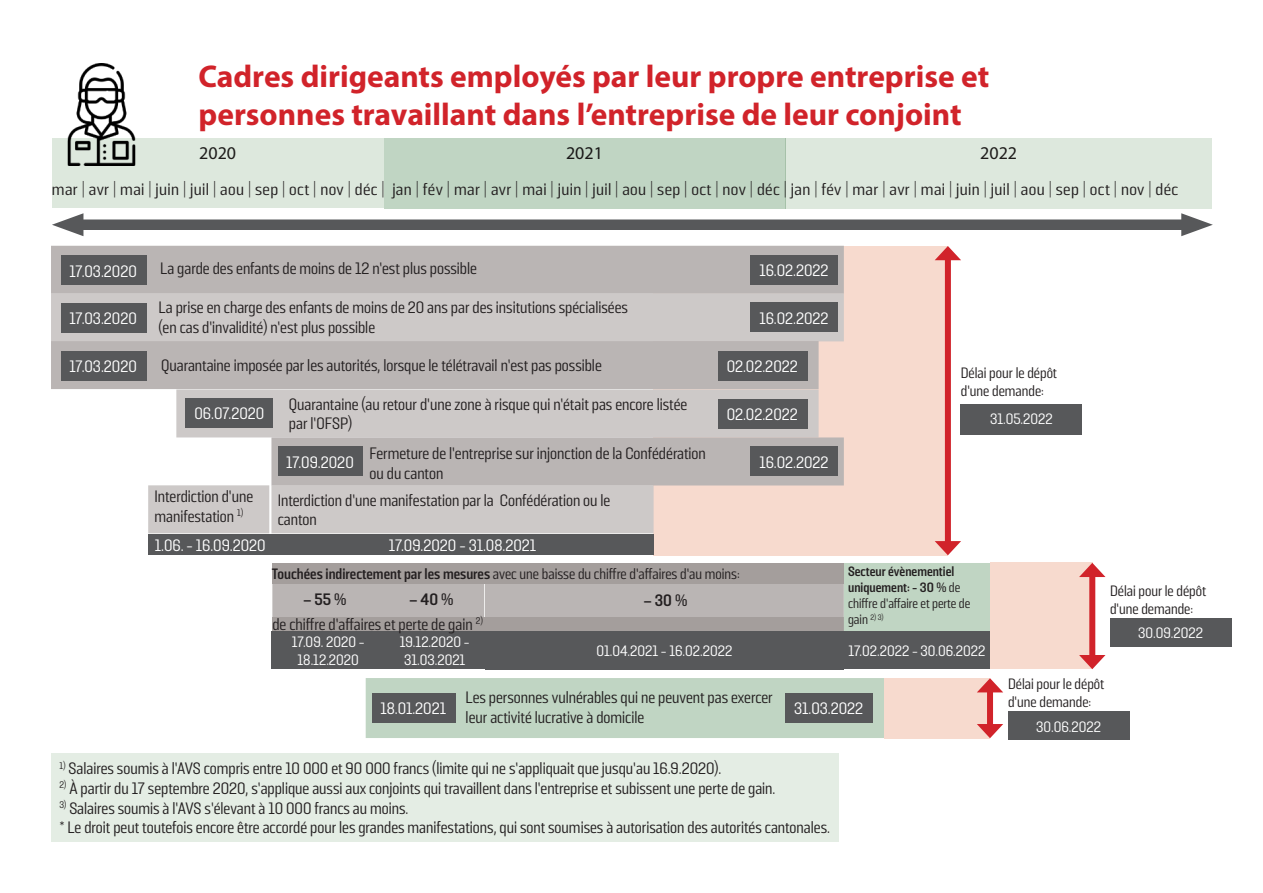
<style>
.page{position:relative;width:1263px;height:893px;background:#fff}
.page>*{position:absolute;margin:0;border:0;box-sizing:border-box;transform-origin:0 0}
.Titre_1{font:700 31.5px/37.8px "Myriad Pro";color:#d1232a}
.t1{font:18px "Myriad Pro";color:#231f20}
.Légende{font:16.5px/19.8px "Solido Constricted";color:#231f20}
.corps_de_texte{font:16.5px/19.8px "Solido Constricted";color:#231f20}
.Dates{font:16.5px "Solido Constricted";color:#fff}
.Légende-2{font:16.5px "Solido Constricted";letter-spacing:.02em;color:#231f20;scale:1.09 1}
.corps_de_texte-2{font:700 16.5px "Solido Constricted";color:#231f20}
.corps_de_texte-3{font:15px/18px "Solido Constricted";color:#231f20}
.Dates-2{font:15px/18px "Solido Constricted";color:#fff;text-align:center}
.corps_de_texte-4{font:700 13.5px/16.2px "Solido Constricted";color:#231f20}
.s1{font-weight:700}
.s2{font-weight:400}
</style>
<div class="page">
<div style="left:654px;top:246px;width:294px;height:309px;background:#f7dace"></div>
<div style="left:70px;top:219px;width:1124px;height:11px;background:#57585a"></div>
<svg style="left:52px;top:213px;width:31px;height:23px"></svg>
<svg style="left:1181px;top:213px;width:32px;height:23px"></svg>
<div style="left:51px;top:246px;width:793px;height:48px;background:#bab5b4"></div>
<div style="left:51px;top:293px;width:793px;height:48px;background:#cdc9c8"></div>
<div style="left:51px;top:341px;width:768px;height:48px;background:#bab5b4"></div>
<div style="left:51px;top:753px;width:788px;height:89px;background:#e4ede4"></div>
<div style="left:148px;top:485px;width:121px;height:48px;background:#cdc9c8"></div>
<div style="left:61px;top:256px;width:85px;height:29px;background:#57585a"></div>
<div style="left:61px;top:303px;width:85px;height:30px;background:#57585a"></div>
<div style="left:61px;top:351px;width:85px;height:29px;background:#57585a"></div>
<div style="left:751px;top:255px;width:87px;height:29px;background:#57585a"></div>
<div style="left:718px;top:351px;width:89px;height:29px;background:#57585a"></div>
<div style="left:176px;top:389px;width:643px;height:48px;background:#cdc9c8"></div>
<div style="left:186px;top:398px;width:87px;height:30px;background:#57585a"></div>
<div style="left:148px;top:534px;width:124px;height:21px;background:#57585a"></div>
<div style="left:271px;top:485px;width:383px;height:48px;background:#cdc9c8"></div>
<div style="left:271px;top:437px;width:573px;height:48px;background:#bab5b4"></div>
<div style="left:751px;top:303px;width:87px;height:29px;background:#57585a"></div>
<div style="left:751px;top:447px;width:87px;height:29px;background:#57585a"></div>
<div style="left:278px;top:447px;width:84px;height:29px;background:#57585a"></div>
<div style="left:366px;top:678px;width:519px;height:60px;background:#c0d5c3"></div>
<div style="left:786px;top:693px;width:87px;height:30px;background:#57585a"></div>
<div style="left:372px;top:693px;width:83px;height:30px;background:#57585a"></div>
<div style="left:52px;top:138px;width:332px;height:69px;background:#dde8dd"></div>
<div style="left:384px;top:138px;width:401px;height:70px;background:#c0d5c3"></div>
<div style="left:785px;top:138px;width:427px;height:70px;background:#dde8dd"></div>
<div style="left:271px;top:534px;width:383px;height:21px;background:#57585a"></div>
<div style="left:272px;top:570px;width:114px;height:48px;background:#bab5b4"></div>
<div style="left:386px;top:570px;width:98px;height:48px;background:#bab5b4"></div>
<div style="left:485px;top:570px;width:359px;height:48px;background:#bab5b4"></div>
<div style="left:271px;top:631px;width:114px;height:38px;background:#57585a"></div>
<div style="left:385px;top:631px;width:99px;height:38px;background:#57585a"></div>
<div style="left:718px;top:399px;width:89px;height:29px;background:#57585a"></div>
<div style="left:272px;top:617px;width:572px;height:14px;background:#a49e9c"></div>
<div style="left:844px;top:563px;width:146px;height:69px;background:#c0d5c3"></div>
<div style="left:485px;top:631px;width:359px;height:38px;background:#57585a"></div>
<div style="left:884px;top:678px;width:106px;height:60px;background:#f7dace"></div>
<div style="left:987px;top:687px;width:6px;height:42px;background:#d1232a"></div>
<svg style="left:977px;top:678px;width:26px;height:14px"></svg>
<svg style="left:977px;top:724px;width:26px;height:14px"></svg>
<div style="left:1008px;top:712px;width:121px;height:28px;background:#57585a"></div>
<div style="left:945px;top:255px;width:6px;height:291px;background:#d1232a"></div>
<svg style="left:935px;top:246px;width:26px;height:14px"></svg>
<svg style="left:935px;top:541px;width:26px;height:14px"></svg>
<div style="left:961px;top:404px;width:121px;height:31px;background:#57585a"></div>
<div style="left:990px;top:563px;width:102px;height:106px;background:#f7dace"></div>
<div style="left:1110px;top:618px;width:121px;height:29px;background:#57585a"></div>
<div style="left:1089px;top:572px;width:6px;height:88px;background:#d1232a"></div>
<svg style="left:1079px;top:563px;width:26px;height:14px"></svg>
<svg style="left:1079px;top:655px;width:26px;height:14px"></svg>
<div style="left:272px;top:563px;width:572px;height:21px;background:#a49e9c"></div>
<div style="left:844px;top:631px;width:146px;height:38px;background:#57585a"></div>
<img style="left:67px;top:64px;width:69px;height:102px">
<p class="Titre_1" style="left:198px;top:57px;width:792px">Cadres dirigeants employés par leur propre entreprise et personnes travaillant dans l’entreprise de leur conjoint</p>
<p class="t1" style="left:199px;top:142px;width:38px">2020</p>
<p class="t1" style="left:566px;top:142px;width:38px">2021</p>
<p class="t1" style="left:980px;top:142px;width:38px">2022</p>
<p class="Légende-2" style="left:52px;top:180px;width:1035px">mar | avr | mai | juin | juil | aou | sep | oct | nov | déc | jan | fév | mar | avr | mai | juin | juil | aou | sep | oct | nov | déc | jan | fév | mar | avr | mai | juin | juil | aou | sep | oct | nov | déc</p>
<p class="Dates" style="left:69px;top:261px;width:69px">17.03.2020</p>
<p class="Dates" style="left:69px;top:309px;width:69px">17.03.2020</p>
<p class="Dates" style="left:69px;top:357px;width:69px">17.03.2020</p>
<p class="corps_de_texte" style="left:160px;top:259px;width:318px">La garde des enfants de moins de 12 n’est plus possible</p>
<p class="corps_de_texte" style="left:159px;top:298px;width:471px">La prise en charge des enfants de moins de 20 ans par des insitutions spécialisées (en cas d’invalidité) n’est plus possible</p>
<p class="corps_de_texte" style="left:161px;top:356px;width:442px">Quarantaine imposée par les autorités, lorsque le télétravail n’est pas possible</p>
<p class="Dates" style="left:194px;top:404px;width:71px">06.07.2020</p>
<p class="Légende" style="left:289px;top:395px;width:400px">Quarantaine (au retour d’une zone à risque qui n’était pas encore listée par l’OFSP)</p>
<p class="Dates" style="left:759px;top:261px;width:71px">16.02.2022</p>
<p class="Dates" style="left:759px;top:308px;width:71px">16.02.2022</p>
<p class="Dates" style="left:727px;top:357px;width:73px">02.02.2022</p>
<p class="Dates" style="left:727px;top:405px;width:73px">02.02.2022</p>
<p class="Légende" style="left:154px;top:487px;width:100px">Interdiction d’une manifestation <sup>1)</sup></p>
<p class="Dates" style="left:155px;top:536px;width:112px">1.06. - 16.09.2020</p>
<p class="corps_de_texte" style="left:369px;top:444px;width:338px">Fermeture de l’entreprise sur injonction de la Confédération ou du canton</p>
<p class="Dates" style="left:286px;top:453px;width:69px">17.09.2020</p>
<p class="Dates" style="left:759px;top:452px;width:71px">16.02.2022</p>
<p class="corps_de_texte" style="left:278px;top:491px;width:334px">Interdiction d’une manifestation par la Confédération ou le canton</p>
<p class="Dates" style="left:389px;top:536px;width:149px">17.09.2020 - 31.08.2021</p>
<p class="corps_de_texte-3" style="left:272px;top:565px;width:469px"><span class="s1">Touchées indirectement par les mesures</span> avec une baisse du chiffre d’affaires d’au moins:</p>
<p class="corps_de_texte-2" style="left:303px;top:590px;width:45px">– 55 %</p>
<p class="corps_de_texte-2" style="left:409px;top:590px;width:46px">– 40 %</p>
<p class="corps_de_texte-2" style="left:643px;top:591px;width:46px">– 30 %</p>
<p class="Dates-2" style="left:292px;top:633px;width:74px">17.09. 2020 -<br>18.12.2020</p>
<p class="Dates-2" style="left:400px;top:633px;width:71px;text-align:left">19.12.2020 -<br>31.03.2021</p>
<p class="corps_de_texte" style="left:272px;top:615px;width:212px">de chiffre d’affaires et perte de gain <sup>2)</sup></p>
<p class="Dates-2" style="left:596px;top:642px;width:137px">01.04.2021 - 16.02.2022</p>
<p class="corps_de_texte-3" style="left:961px;top:364px;width:98px">Délai pour le dépôt d’une demande:</p>
<p class="Dates-2" style="left:990px;top:411px;width:64px">31.05.2022</p>
<p class="corps_de_texte-4" style="left:848px;top:564px;width:124px">Secteur évènementiel uniquement: - 30 % <span class="s2">de chiffre d’affaire et perte de gain</span> <sup>2)</sup> <sup>3)</sup></p>
<p class="Dates-2" style="left:848px;top:642px;width:138px">17.02.2022 - 30.06.2022</p>
<p class="corps_de_texte-3" style="left:1110px;top:583px;width:98px">Délai pour le dépôt d’une demande:</p>
<p class="Dates-2" style="left:1138px;top:625px;width:66px">30.09.2022</p>
<p class="Légende" style="left:466px;top:688px;width:309px">Les personnes vulnérables qui ne peuvent pas exercer leur activité lucrative à domicile</p>
<p class="Dates" style="left:380px;top:699px;width:67px">18.01.2021</p>
<p class="Dates" style="left:794px;top:699px;width:71px">31.03.2022</p>
<p class="corps_de_texte-3" style="left:1008px;top:676px;width:98px">Délai pour le dépôt d’une demande:</p>
<p class="Dates-2" style="left:1036px;top:718px;width:66px">30.06.2022</p>
<p class="Légende" style="left:59px;top:759px;width:664px"><sup>1)</sup> Salaires soumis à l’AVS compris entre 10 000 et 90 000 francs (limite qui ne s’appliquait que jusqu’au 16.9.2020).</p>
<p class="Légende" style="left:59px;top:779px;width:718px"><sup>2)</sup> À partir du 17 septembre 2020, s’applique aussi aux conjoints qui travaillent dans l’entreprise et subissent une perte de gain.</p>
<p class="Légende" style="left:59px;top:799px;width:351px"><sup>3)</sup> Salaires soumis à l’AVS s’élevant à 10 000 francs au moins.</p>
<p class="Légende" style="left:59px;top:818px;width:772px">* Le droit peut toutefois encore être accordé pour les grandes manifestations, qui sont soumises à autorisation des autorités cantonales.</p>
</div>
